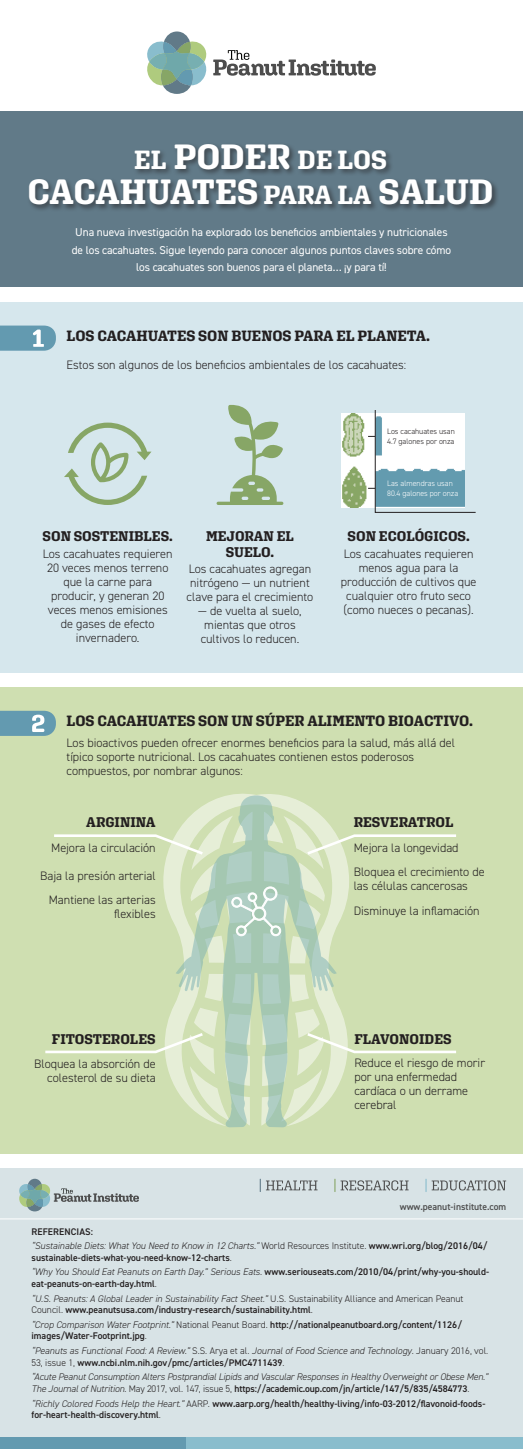
<style>
.page{position:relative;width:523px;height:1449px;background:#fff}
.page>*{position:absolute;margin:0;border:0;box-sizing:border-box;transform-origin:0 0}
.Head__1{font:700 35px "Aglet Slab";letter-spacing:-.005em;color:#fff}
.Head__1-2{font:700 26.25px "Aglet Slab";color:#fff}
.Text__subhead{font:700 14.88px "Aglet Slab";color:#231f20}
.Text__stat{font:700 14px/15.8px "Aglet Slab";color:#231f20;text-align:center}
.Text__body_no_indent{font:300 12.25px/14px "DIN2014";color:#231f20}
.Text__intro{font:11.38px/17.5px "DIN2014";letter-spacing:-.01em;color:#fff;text-align:center}
.Sourece__text{font:600 9.62px/11.4px "DIN2014";color:#231f20}
.Sourece__text-2{font:italic 300 9.62px/11.4px "DIN2014";letter-spacing:-.01em;color:#231f20}
.Text__body_no_indent-2{font:600 9.62px "DIN2014";color:#4d4d4d}
.Text__body_no_indent-3{font:600 9.62px "DIN2014";letter-spacing:.01em;color:#231f20}
.Text__body_no_indent-4{font:300 7.88px/10.5px "DIN2014";color:#231f20}
.Text__body_no_indent-5{font:300 7.88px/10.5px "DIN2014";color:#fff}
.s1{font-size:35px}
.s2{font-size:26.25px}
.s3{font-weight:300;font-style:italic}
.s4{font-weight:300}
.s5{font-style:normal}
.s6{font-weight:600;font-style:normal}
</style>
<div class="page">
<div style="left:0;top:302px;width:522px;height:371px;background:#d6e7ed"></div>
<svg style="left:0;top:326px;width:56px;height:25px"></svg>
<div style="left:0;top:687px;width:522px;height:466px;background:#cfdfb1"></div>
<svg style="left:0;top:711px;width:56px;height:25px"></svg>
<div style="left:0;top:112px;width:522px;height:175px;background:#617a88"></div>
<div style="left:0;top:1168px;width:522px;height:273px;background:#d8e3e6"></div>
<div style="left:27px;top:142px;width:471px;height:70px;background:#231f20;opacity:.55"></div>
<svg style="left:64px;top:423px;width:87px;height:82px"></svg>
<svg style="left:216px;top:405px;width:67px;height:100px"></svg>
<svg style="left:176px;top:795px;width:160px;height:332px"></svg>
<svg style="left:45px;top:974px;width:206px;height:152px"></svg>
<svg style="left:54px;top:812px;width:402px;height:151px"></svg>
<svg style="left:261px;top:974px;width:195px;height:152px"></svg>
<div style="left:0;top:1438px;width:522px;height:11px;background:#89bdcd"></div>
<div style="left:0;top:1438px;width:185px;height:11px;background:#639ab0"></div>
<svg style="left:19px;top:1179px;width:120px;height:32px"></svg>
<hr style="left:0;top:1219px;width:522px;height:1px;background:#fff">
<svg style="left:259px;top:1179px;width:58px;height:13px"></svg>
<svg style="left:334px;top:1179px;width:74px;height:13px"></svg>
<svg style="left:425px;top:1179px;width:81px;height:13px"></svg>
<svg style="left:147px;top:31px;width:60px;height:63px"></svg>
<svg style="left:213px;top:50px;width:162px;height:26px"></svg>
<img style="left:341px;top:414px;width:27px;height:93px">
<svg style="left:368px;top:410px;width:108px;height:103px;background:#c3d8df"></svg>
<p class="Head__1-2" style="left:134px;top:144px;width:254px">EL <span class="s1">PODER</span> DE LOS</p>
<p class="Head__1" style="left:28px;top:171px;width:467px">CACAHUATES <span class="s2">PARA LA</span> SALUD</p>
<p class="Text__intro" style="left:72px;top:224px;width:380px">Una nueva investigación ha explorado los beneficios ambientales y nutricionales de los cacahuates. Sigue leyendo para conocer algunos puntos claves sobre cómo los cacahuates son buenos para el planeta… ¡y para tí!</p>
<p class="Text__subhead" style="left:66px;top:326px;width:365px">LOS CACAHUATES SON BUENOS PARA EL PLANETA.</p>
<p class="Text__body_no_indent" style="left:66px;top:358px;width:341px">Estos son algunos de los beneficios ambientales de los cacahuates:</p>
<p class="Text__stat" style="left:43px;top:528px;width:132px">SON SOSTENIBLES.</p>
<p class="Text__body_no_indent" style="left:43px;top:547px;width:131px;text-align:center">Los cacahuates requieren<br>20 veces menos terreno que la carne para producir, y generan 20 veces menos emisiones de gases de efecto invernadero.</p>
<p class="Text__stat" style="left:206px;top:528px;width:89px">MEJORAN EL<br>SUELO.</p>
<p class="Text__body_no_indent" style="left:186px;top:562px;width:128px">Los cacahuates agregan nitrógeno — un nutrient clave para el crecimiento</p>
<p class="Text__body_no_indent" style="left:198px;top:604px;width:105px">— de vuelta al suelo, mientas que otros cultivos lo reducen.</p>
<p class="Text__body_no_indent-4" style="left:387px;top:426px;width:69px">Los cacahuates usan<br>4.7 galones por onza</p>
<p class="Text__body_no_indent-5" style="left:387px;top:478px;width:72px">Las almendras usan<br>80.4 galones por onza</p>
<p class="Text__stat" style="left:347px;top:528px;width:123px">SON ECOLÓGICOS.</p>
<p class="Text__body_no_indent" style="left:341px;top:547px;width:137px;text-align:center">Los cacahuates requieren menos agua para la producción de cultivos que cualquier otro fruto seco (como nueces o pecanas).</p>
<p class="Text__subhead" style="left:66px;top:712px;width:407px">LOS CACAHUATES SON UN SÚPER ALIMENTO BIOACTIVO.</p>
<p class="Text__body_no_indent" style="left:66px;top:736px;width:389px">Los bioactivos pueden ofrecer enormes beneficios para la salud, más allá del típico soporte nutricional. Los cacahuates contienen estos poderosos compuestos, por nombrar algunos:</p>
<p class="Text__stat" style="left:86px;top:814px;width:71px">ARGININA</p>
<p class="Text__body_no_indent" style="left:51px;top:841px;width:106px">Mejora la circulación</p>
<p class="Text__body_no_indent" style="left:40px;top:869px;width:117px">Baja la presión arterial</p>
<p class="Text__body_no_indent" style="left:49px;top:893px;width:108px;text-align:right">Mantiene las arterias flexibles</p>
<p class="Text__stat" style="left:353px;top:814px;width:101px">RESVERATROL</p>
<p class="Text__body_no_indent" style="left:353px;top:841px;width:106px">Mejora la longevidad</p>
<p class="Text__body_no_indent" style="left:353px;top:865px;width:132px">Bloquea el crecimiento de las células cancerosas</p>
<p class="Text__body_no_indent" style="left:353px;top:904px;width:127px">Disminuye la inflamación</p>
<p class="Text__stat" style="left:52px;top:1031px;width:105px">FITOSTEROLES</p>
<p class="Text__body_no_indent" style="left:34px;top:1057px;width:123px;text-align:right">Bloquea la absorción de colesterol de su dieta</p>
<p class="Text__stat" style="left:354px;top:1031px;width:99px">FLAVONOIDES</p>
<p class="Text__body_no_indent" style="left:354px;top:1056px;width:132px">Reduce el riesgo de morir por una enfermedad cardíaca o un derrame cerebral</p>
<p class="Text__body_no_indent-2" style="left:399px;top:1200px;width:108px">www.peanut-institute.com</p>
<p class="Text__body_no_indent-3" style="left:32px;top:1226px;width:63px">REFERENCIAS:</p>
<p class="Sourece__text" style="left:32px;top:1240px;width:457px"><span class="s3">“Sustainable Diets: What You Need to Know in 12 Charts.”</span> <span class="s4">World Resources Institute.</span> www.wri.org/blog/2016/04/ sustainable-diets-what-you-need-know-12-charts<span class="s4">.</span></p>
<p class="Sourece__text" style="left:32px;top:1266px;width:459px"><span class="s3">“Why You Should Eat Peanuts on Earth Day.” Serious Eats</span><span class="s4">.</span> www.seriouseats.com/2010/04/print/why-you-should&shy;eat-peanuts-on-earth-day.html<span class="s4">.</span></p>
<p class="Sourece__text" style="left:32px;top:1292px;width:433px"><span class="s3">“U.S. Peanuts: A Global Leader in Sustainability Fact Sheet.”</span> <span class="s4">U.S. Sustainability Alliance and American Peanut<br>Council.</span> www.peanutsusa.com/industry-research/sustainability.html<span class="s4">.</span></p>
<p class="Sourece__text" style="left:32px;top:1319px;width:431px"><span class="s3">“Crop Comparison Water Footprint.”</span> <span class="s4">National Peanut Board.</span> http://nationalpeanutboard.org/content/1126/ images/Water-Footprint.jpg<span class="s4">.</span></p>
<p class="Sourece__text-2" style="left:32px;top:1345px;width:458px">“Peanuts as Functional Food: A Review.” <span class="s5">S.S. Arya et al.</span> Journal of Food Science and Technology<span class="s5">. January 2016, vol.<br>53, issue 1,</span> <span class="s6">www.ncbi.nlm.nih.gov/pmc/articles/PMC4711439</span><span class="s5">.</span></p>
<p class="Sourece__text-2" style="left:32px;top:1371px;width:457px">“Acute Peanut Consumption Alters Postprandial Lipids and Vascular Responses in Healthy Overweight or Obese Men.”<br>The Journal of Nutrition<span class="s5">. May 2017, vol. 147, issue 5,</span> <span class="s6">https://academic.oup.com/jn/article/147/5/835/4584773</span><span class="s5">.</span></p>
<p class="Sourece__text" style="left:32px;top:1397px;width:455px"><span class="s3">“Richly Colored Foods Help the Heart.”</span> <span class="s4">AARP.</span> www.aarp.org/health/healthy-living/info-03-2012/flavonoid-foods&shy;for-heart-health-discovery.html<span class="s4">.</span></p>
</div>
